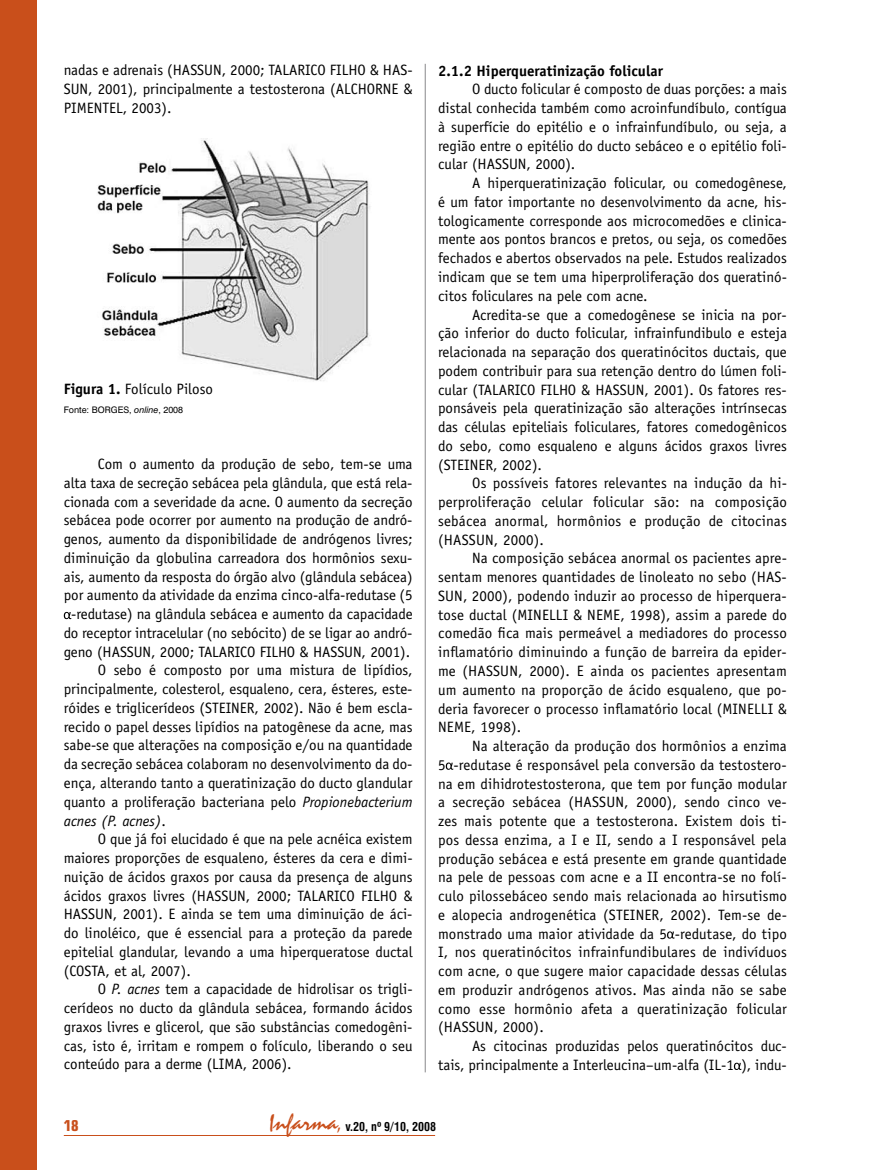
<style>
.page{position:relative;width:872px;height:1170px;background:#fff}
.page>*{position:absolute;margin:0;border:0;box-sizing:border-box;transform-origin:0 0}
.t1{font:15px/18.8px "Officina Sans";color:#000;text-align:justify}
.t2{font:700 15px "Officina Sans";color:#000}
.t3{font:italic 15px "Officina Sans";color:#000}
.t4{font:700 condensed 15px "Square 721 BT";color:#c94f1b}
.t5{font:700 condensed 12px "Swiss 721 BT";color:#000}
.t6{font:9px "Swiss 721 BT";color:#000}
.s1{font-weight:700}
.s2{font-style:italic}
.s3{font-style:normal}
.s4{font-family:"Staccato 222 BT";font-weight:400;font-stretch:normal;font-size:24px;color:#c94f1b}
.s5{font-family:"Staccato 222 BT";font-weight:400;font-stretch:normal;font-size:21px;color:#c94f1b}
</style>
<div class="page">
<hr style="left:64px;top:1135px;width:371px;height:1px;background:#c94f1b">
<div style="left:0;top:0;width:36px;height:1169px;background:#c94f1b"></div>
<img style="left:97px;top:139px;width:274px;height:242px">
<svg style="left:64px;top:612px;width:7px;height:7px"></svg>
<svg style="left:446px;top:762px;width:7px;height:7px"></svg>
<svg style="left:667px;top:931px;width:7px;height:7px"></svg>
<svg style="left:734px;top:1062px;width:7px;height:7px"></svg>
<hr style="left:425px;top:64px;width:1px;height:1008px;background:#87888a">
<p class="t1" style="left:64px;top:61px;width:350px">nadas e adrenais (HASSUN, 2000; TALARICO FILHO &amp; HAS-SUN, 2001), principalmente a testosterona (ALCHORNE &amp; PIMENTEL, 2003).</p>
<p class="t1" style="left:64px;top:379px;width:151px"><span class="s1">Figura 1.</span> Folículo Piloso</p>
<p class="t6" style="left:64px;top:404px;width:121px">Fonte: BORGES, <span class="s2">online</span>, 2008</p>
<p class="t1" style="left:98px;top:454px;width:316px">Com o aumento da produção de sebo, tem‑se uma</p>
<p class="t1" style="left:64px;top:473px;width:350px">alta taxa de secreção sebácea pela glândula, que está rela-</p>
<p class="t1" style="left:64px;top:492px;width:350px">cionada com a severidade da acne. O aumento da secreção</p>
<p class="t1" style="left:64px;top:511px;width:350px">sebácea pode ocorrer por aumento na produção de andró-</p>
<p class="t1" style="left:64px;top:529px;width:350px">genos, aumento da disponibilidade de andrógenos livres;</p>
<p class="t1" style="left:64px;top:548px;width:350px">diminuição da globulina carreadora dos hormônios sexu-</p>
<p class="t1" style="left:64px;top:567px;width:350px">ais, aumento da resposta do órgão alvo (glândula sebácea)</p>
<p class="t1" style="left:64px;top:586px;width:350px">por aumento da atividade da enzima cinco‑alfa‑redutase (5</p>
<p class="t1" style="left:71px;top:604px;width:343px">‑redutase) na glândula sebácea e aumento da capacidade</p>
<p class="t1" style="left:64px;top:623px;width:350px">do receptor intracelular (no sebócito) de se ligar ao andró-</p>
<p class="t1" style="left:64px;top:642px;width:348px">geno (HASSUN, 2000; TALARICO FILHO &amp; HASSUN, 2001).</p>
<p class="t1" style="left:98px;top:661px;width:316px">O sebo é composto por uma mistura de lipídios,</p>
<p class="t1" style="left:64px;top:679px;width:350px">principalmente, colesterol, esqualeno, cera, ésteres, este-</p>
<p class="t1" style="left:64px;top:698px;width:350px">róides e triglicerídeos (STEINER, 2002). Não é bem escla-</p>
<p class="t1" style="left:64px;top:717px;width:350px">recido o papel desses lipídios na patogênese da acne, mas</p>
<p class="t1" style="left:64px;top:736px;width:350px">sabe‑se que alterações na composição e/ou na quantidade</p>
<p class="t1" style="left:64px;top:754px;width:350px">da secreção sebácea colaboram no desenvolvimento da do-</p>
<p class="t1" style="left:64px;top:773px;width:350px">ença, alterando tanto a queratinização do ducto glandular</p>
<p class="t1" style="left:64px;top:792px;width:350px">quanto a proliferação bacteriana pelo <span class="s2">Propionebacterium</span></p>
<p class="t3" style="left:64px;top:811px;width:104px">acnes (P. acnes)<span class="s3">.</span></p>
<p class="t1" style="left:98px;top:829px;width:316px">O que já foi elucidado é que na pele acnéica existem</p>
<p class="t1" style="left:64px;top:848px;width:350px">maiores proporções de esqualeno, ésteres da cera e dimi-</p>
<p class="t1" style="left:64px;top:867px;width:350px">nuição de ácidos graxos por causa da presença de alguns</p>
<p class="t1" style="left:64px;top:886px;width:350px">ácidos graxos livres (HASSUN, 2000; TALARICO FILHO &amp;</p>
<p class="t1" style="left:64px;top:904px;width:350px">HASSUN, 2001). E ainda se tem uma diminuição de áci-</p>
<p class="t1" style="left:64px;top:923px;width:350px">do linoléico, que é essencial para a proteção da parede</p>
<p class="t1" style="left:64px;top:942px;width:350px">epitelial glandular, levando a uma hiperqueratose ductal</p>
<p class="t1" style="left:64px;top:961px;width:128px">(COSTA, et al, 2007).</p>
<p class="t1" style="left:98px;top:979px;width:316px">O <span class="s2">P. acnes</span> tem a capacidade de hidrolisar os trigli-</p>
<p class="t1" style="left:64px;top:998px;width:350px">cerídeos no ducto da glândula sebácea, formando ácidos</p>
<p class="t1" style="left:64px;top:1017px;width:350px">graxos livres e glicerol, que são substâncias comedogêni-</p>
<p class="t1" style="left:64px;top:1036px;width:350px">cas, isto é, irritam e rompem o folículo, liberando o seu</p>
<p class="t1" style="left:64px;top:1054px;width:229px">conteúdo para a derme (LIMA, 2006).</p>
<p class="t2" style="left:438px;top:61px;width:226px">2.1.2 Hiperqueratinização folicular</p>
<p class="t1" style="left:438px;top:80px;width:350px;text-indent:34px">O ducto folicular é composto de duas porções: a mais distal conhecida também como acroinfundíbulo, contígua à superfície do epitélio e o infrainfundíbulo, ou seja, a região entre o epitélio do ducto sebáceo e o epitélio foli&shy;cular (HASSUN, 2000).</p>
<p class="t1" style="left:438px;top:174px;width:350px;text-indent:34px">A hiperqueratinização folicular, ou comedogênese, é um fator importante no desenvolvimento da acne, his&shy;tologicamente corresponde aos microcomedões e clinica&shy;mente aos pontos brancos e pretos, ou seja, os comedões fechados e abertos observados na pele. Estudos realizados indicam que se tem uma hiperproliferação dos queratinó&shy;citos foliculares na pele com acne.</p>
<p class="t1" style="left:438px;top:305px;width:350px;text-indent:34px">Acredita‑se que a comedogênese se inicia na por&shy;ção inferior do ducto folicular, infrainfundibulo e esteja relacionada na separação dos queratinócitos ductais, que podem contribuir para sua retenção dentro do lúmen foli&shy;cular (TALARICO FILHO &amp; HASSUN, 2001). Os fatores res&shy;ponsáveis pela queratinização são alterações intrínsecas das células epiteliais foliculares, fatores comedogênicos do sebo, como esqualeno e alguns ácidos graxos livres (STEINER, 2002).</p>
<p class="t1" style="left:438px;top:474px;width:350px;text-indent:34px">Os possíveis fatores relevantes na indução da hi&shy;perproliferação celular folicular são: na composição sebácea anormal, hormônios e produção de citocinas (HASSUN, 2000).</p>
<p class="t1" style="left:438px;top:549px;width:350px;text-indent:34px">Na composição sebácea anormal os pacientes apre&shy;sentam menores quantidades de linoleato no sebo (HAS-SUN, 2000), podendo induzir ao processo de hiperquera&shy;tose ductal (MINELLI &amp; NEME, 1998), assim a parede do comedão fica mais permeável a mediadores do processo inflamatório diminuindo a função de barreira da epider&shy;me (HASSUN, 2000). E ainda os pacientes apresentam um aumento na proporção de ácido esqualeno, que po&shy;deria favorecer o processo inflamatório local (MINELLI &amp; NEME, 1998).</p>
<p class="t1" style="left:438px;top:736px;width:350px;text-indent:34px">Na alteração da produção dos hormônios a enzima 5 ‑redutase é responsável pela conversão da testostero&shy;na em dihidrotestosterona, que tem por função modular a secreção sebácea (HASSUN, 2000), sendo cinco ve&shy;zes mais potente que a testosterona. Existem dois ti&shy;pos dessa enzima, a I e II, sendo a I responsável pela produção sebácea e está presente em grande quantidade na pele de pessoas com acne e a II encontra‑se no folí&shy;culo pilossebáceo sendo mais relacionada ao hirsutismo e alopecia androgenética (STEINER, 2002). Tem‑se de&shy;monstrado uma maior atividade da 5 ‑redutase, do tipo I, nos queratinócitos infrainfundibulares de indivíduos com acne, o que sugere maior capacidade dessas células em produzir andrógenos ativos. Mas ainda não se sabe como esse hormônio afeta a queratinização folicular (HASSUN, 2000).</p>
<p class="t1" style="left:438px;top:1036px;width:350px;text-align:right">As citocinas produzidas pelos queratinócitos duc-<br>tais, principalmente a Interleucina–um‑alfa (IL‑1 ), indu-</p>
<p class="t4" style="left:64px;top:1116px;width:16px">18</p>
<p class="t5" style="left:268px;top:1119px;width:169px"><span class="s4">Infarma</span><span class="s5">,</span> v.20, nº 9/10, 2008</p>
</div>
